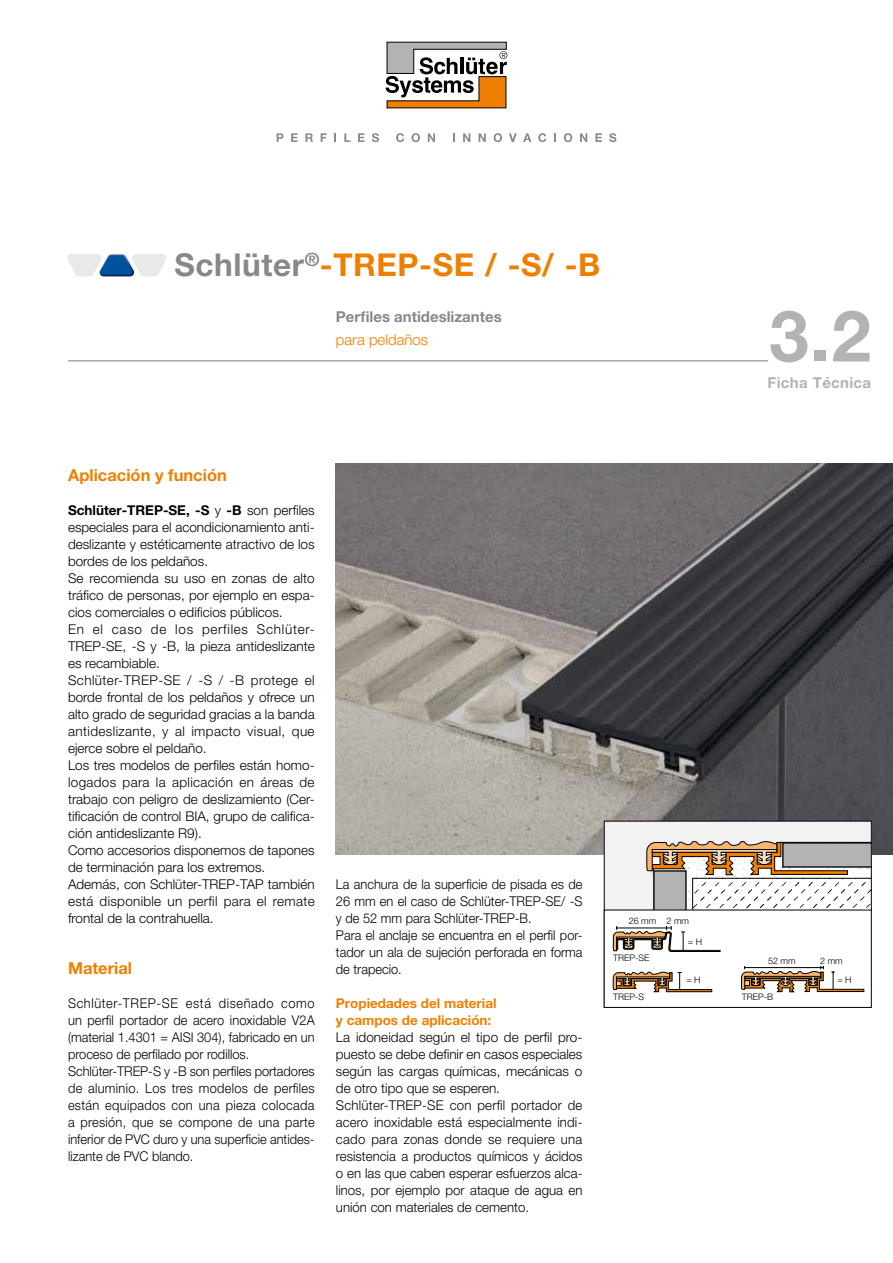
<style>
.page{position:relative;width:893px;height:1263px;background:#fff}
.page>*{position:absolute;margin:0;border:0;box-sizing:border-box;transform-origin:0 0}
.Datenblatt_Nr{font:700 71.25px "Helvetica Neue LT Pro";color:#b1b3b4}
.Titel{font:700 31.5px "Helvetica Neue LT Pro";letter-spacing:.02em;color:#ee7f00}
.Überschrift{font:700 16.5px "Helvetica Neue LT Pro";color:#ee7f00}
.Untertitel_1{font:700 15px "Helvetica Neue LT Pro";color:#87888a}
.Untertitel_2{font:300 15px "Helvetica Neue LT Pro";color:#ee7f00}
.Datenblatt_Sprachen{font:700 15px "Helvetica Neue LT Pro";letter-spacing:.02em;color:#b1b3b4}
.Fließtext{font:300 13.5px/17px "Helvetica Neue LT Pro";color:#000;text-align:justify}
.Fließtext-2{font:300 13.5px/17px "Helvetica Neue LT Pro";color:#000;text-align:justify;scale:.95 1}
.Unter-Überschrift{font:700 13.5px/17px "Helvetica Neue LT Pro";color:#ee7f00}
.Zeichnungs-Texte{font:300 9px "Helvetica Neue LT Pro";color:#000}
.Produktbeschreibung{font:300 9px "Helvetica Neue LT Pro";color:#000}
.s1{color:#87888a}
.s2{font-weight:700}
</style>
<div class="page">
<img style="left:336px;top:463px;width:557px;height:392px">
<div style="left:606px;top:823px;width:264px;height:86px;background:#f2f2f3"></div>
<div style="left:604px;top:909px;width:268px;height:99px;border:1px solid #000"></div>
<svg style="left:613px;top:841px;width:259px;height:152px"></svg>
<hr style="left:68px;top:360px;width:700px;height:1px;background:#87888a">
<svg style="left:67px;top:254px;width:99px;height:22px"></svg>
<svg style="left:386px;top:42px;width:121px;height:66px"></svg>
<svg style="left:277px;top:133px;width:6px;height:9px"></svg>
<svg style="left:291px;top:133px;width:7px;height:9px"></svg>
<svg style="left:305px;top:133px;width:8px;height:9px"></svg>
<svg style="left:321px;top:133px;width:6px;height:9px"></svg>
<svg style="left:334px;top:133px;width:2px;height:9px"></svg>
<svg style="left:344px;top:133px;width:6px;height:9px"></svg>
<svg style="left:358px;top:133px;width:6px;height:9px"></svg>
<svg style="left:372px;top:133px;width:7px;height:9px"></svg>
<svg style="left:396px;top:133px;width:8px;height:9px"></svg>
<svg style="left:412px;top:133px;width:8px;height:9px"></svg>
<svg style="left:428px;top:133px;width:7px;height:9px"></svg>
<svg style="left:453px;top:133px;width:2px;height:9px"></svg>
<svg style="left:463px;top:133px;width:7px;height:9px"></svg>
<svg style="left:479px;top:133px;width:7px;height:9px"></svg>
<svg style="left:494px;top:133px;width:8px;height:9px"></svg>
<svg style="left:509px;top:133px;width:8px;height:9px"></svg>
<svg style="left:523px;top:133px;width:8px;height:9px"></svg>
<svg style="left:538px;top:133px;width:8px;height:9px"></svg>
<svg style="left:554px;top:133px;width:2px;height:9px"></svg>
<svg style="left:564px;top:133px;width:8px;height:9px"></svg>
<svg style="left:580px;top:133px;width:7px;height:9px"></svg>
<svg style="left:595px;top:133px;width:7px;height:9px"></svg>
<svg style="left:609px;top:133px;width:7px;height:9px"></svg>
<p class="Titel" style="left:174px;top:246px;width:428px"><span class="s1">Schlüter</span><sup>®</sup>-TREP-SE / -S/ -B</p>
<p class="Untertitel_1" style="left:336px;top:307px;width:167px">Perfiles antideslizantes</p>
<p class="Untertitel_2" style="left:336px;top:330px;width:94px">para peldaños</p>
<p class="Überschrift" style="left:68px;top:464px;width:160px">Aplicación y función</p>
<p class="Fließtext" style="left:68px;top:501px;width:248px"><span class="s2">Schlüter-TREP-SE, -S</span> y <span class="s2">-B</span> son perfiles especiales para el acondicionamiento anti&shy;deslizante y estéticamente atractivo de los bordes de los peldaños.</p>
<p class="Fließtext" style="left:68px;top:569px;width:248px">Se recomienda su uso en zonas de alto tráfico de personas, por ejemplo en espa&shy;cios comerciales o edificios públicos.</p>
<p class="Fließtext" style="left:68px;top:620px;width:248px">En el caso de los perfiles Schlüter-TREP-SE, -S y -B, la pieza antideslizante es recambiable.</p>
<p class="Fließtext" style="left:68px;top:671px;width:248px">Schlüter-TREP-SE / -S / -B protege el borde frontal de los peldaños y ofrece un alto grado de seguridad gracias a la banda antideslizante, y al impacto visual, que ejerce sobre el peldaño.</p>
<p class="Fließtext" style="left:68px;top:756px;width:248px">Los tres modelos de perfiles están homo&shy;logados para la aplicación en áreas de trabajo con peligro de deslizamiento (Cer&shy;tificación de control BIA, grupo de califica&shy;ción antideslizante R9).</p>
<p class="Fließtext" style="left:68px;top:841px;width:248px">Como accesorios disponemos de tapones de terminación para los extremos.</p>
<p class="Fließtext" style="left:68px;top:875px;width:248px">Además, con Schlüter-TREP-TAP también está disponible un perfil para el remate frontal de la contrahuella.</p>
<p class="Überschrift" style="left:68px;top:958px;width:66px">Material</p>
<p class="Fließtext-2" style="left:68px;top:994px;width:261px">Schlüter-TREP-SE está diseñado como un perfil portador de acero inoxidable V2A (material 1.4301 = AISI 304), fabricado en un proceso de perfilado por rodillos.</p>
<p class="Fließtext-2" style="left:68px;top:1062px;width:261px">Schlüter-TREP-S y -B son perfiles portadores de aluminio. Los tres modelos de perfiles están equipados con una pieza colocada a presión, que se compone de una parte inferior de PVC duro y una superficie antides&shy;lizante de PVC blando.</p>
<p class="Fließtext-2" style="left:336px;top:875px;width:261px">La anchura de la superficie de pisada es de 26 mm en el caso de Schlüter-TREP-SE/ -S y de 52 mm para Schlüter-TREP-B.</p>
<p class="Fließtext-2" style="left:336px;top:926px;width:261px">Para el anclaje se encuentra en el perfil por&shy;tador un ala de sujeción perforada en forma de trapecio.</p>
<p class="Unter-Überschrift" style="left:336px;top:994px;width:162px">Propiedades del material y campos de aplicación:</p>
<p class="Fließtext" style="left:336px;top:1028px;width:248px">La idoneidad según el tipo de perfil pro&shy;puesto se debe definir en casos especiales según las cargas químicas, mecánicas o de otro tipo que se esperen.</p>
<p class="Fließtext" style="left:336px;top:1096px;width:248px">Schlüter-TREP-SE con perfil portador de acero inoxidable está especialmente indi&shy;cado para zonas donde se requiere una resistencia a productos químicos y ácidos o en las que caben esperar esfuerzos alca&shy;linos, por ejemplo por ataque de agua en unión con materiales de cemento.</p>
<p class="Zeichnungs-Texte" style="left:629px;top:915px;width:29px">26 mm</p>
<p class="Produktbeschreibung" style="left:613px;top:952px;width:38px">TREP-SE</p>
<p class="Produktbeschreibung" style="left:613px;top:991px;width:33px">TREP-S</p>
<p class="Zeichnungs-Texte" style="left:666px;top:915px;width:24px">2 mm</p>
<p class="Zeichnungs-Texte" style="left:688px;top:936px;width:16px">= H</p>
<p class="Zeichnungs-Texte" style="left:686px;top:974px;width:16px">= H</p>
<p class="Datenblatt_Nr" style="left:769px;top:292px;width:103px">3.2</p>
<p class="Datenblatt_Sprachen" style="left:768px;top:373px;width:105px">Ficha Técnica</p>
<p class="Zeichnungs-Texte" style="left:768px;top:955px;width:29px">52 mm</p>
<p class="Produktbeschreibung" style="left:742px;top:991px;width:33px">TREP-B</p>
<p class="Zeichnungs-Texte" style="left:820px;top:955px;width:24px">2 mm</p>
<p class="Zeichnungs-Texte" style="left:837px;top:974px;width:16px">= H</p>
</div>
